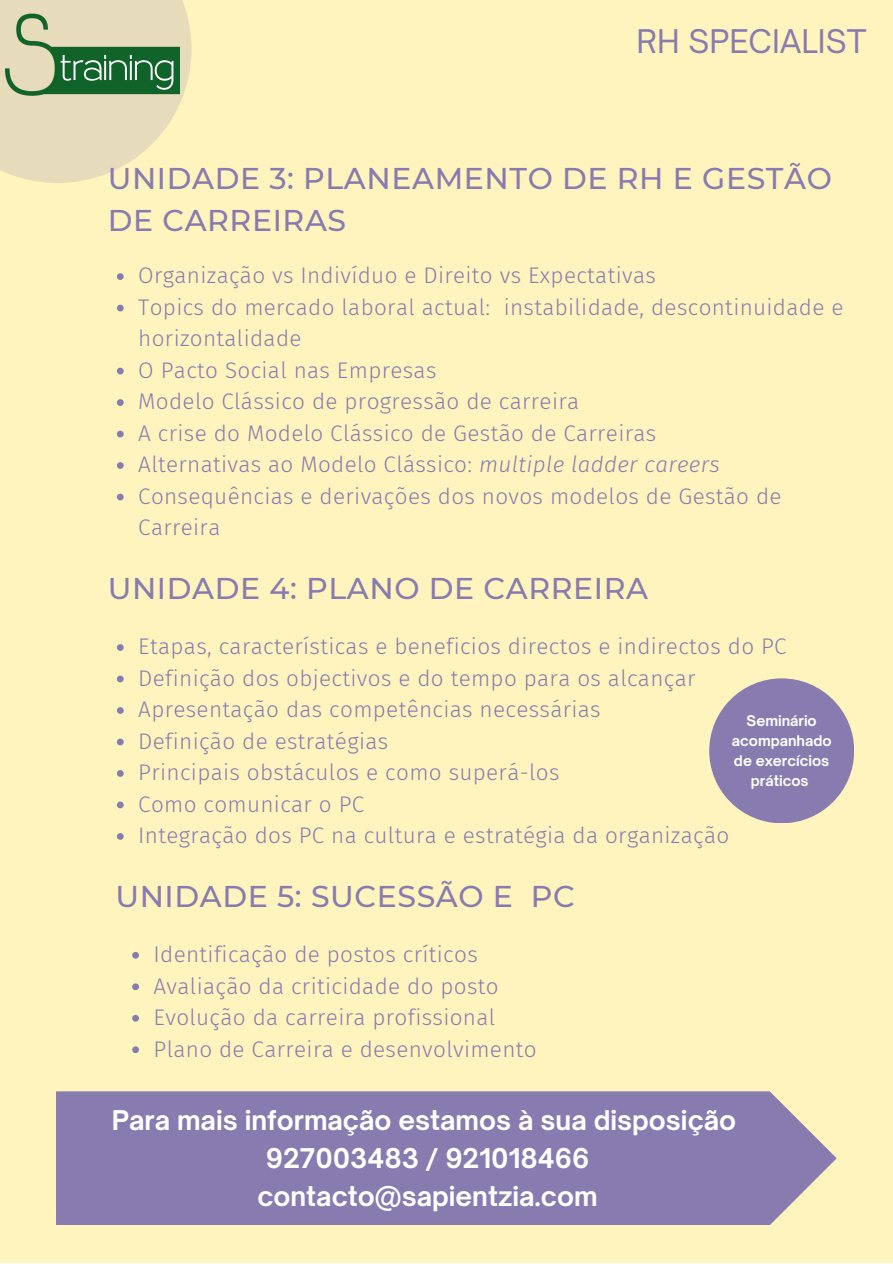
<style>
.page{position:relative;width:893px;height:1264px;background:#fff}
.page>*{position:absolute;margin:0;border:0;box-sizing:border-box;transform-origin:0 0}
.t1{font:31.2px "Open Sauce One";color:#887bb0}
.t2{font:500 30px/41.5px "Montserrat";letter-spacing:.02em;color:#887bb0}
.t3{font:700 26.1px/38.2px "Open Sauce One";color:#fff;text-align:center}
.t4{font:300 22.5px/31.5px "Fira Sans";letter-spacing:.015em;color:#887bb0}
.t5{font:700 14.1px/20.2px "Open Sauce One";color:#fff;text-align:center}
.s1{font-style:italic}
</style>
<div class="page">
<div style="left:0;top:0;width:892px;height:1262px;background:#fff4bd"></div>
<svg style="left:0;top:0;width:191px;height:183px;fill:#e6dbba"></svg>
<img style="left:5px;top:9px;width:174px;height:104px">
<svg style="left:117px;top:644px;width:7px;height:7px"></svg>
<svg style="left:117px;top:675px;width:7px;height:7px"></svg>
<svg style="left:117px;top:707px;width:7px;height:7px"></svg>
<svg style="left:117px;top:738px;width:7px;height:7px"></svg>
<svg style="left:117px;top:770px;width:7px;height:6px"></svg>
<svg style="left:117px;top:801px;width:7px;height:7px"></svg>
<svg style="left:117px;top:833px;width:7px;height:6px"></svg>
<svg style="left:132px;top:952px;width:7px;height:6px"></svg>
<svg style="left:132px;top:983px;width:7px;height:7px"></svg>
<svg style="left:132px;top:1014px;width:7px;height:7px"></svg>
<svg style="left:132px;top:1046px;width:7px;height:7px"></svg>
<svg style="left:117px;top:273px;width:7px;height:7px"></svg>
<svg style="left:117px;top:305px;width:7px;height:6px"></svg>
<svg style="left:117px;top:368px;width:7px;height:6px"></svg>
<svg style="left:117px;top:399px;width:7px;height:7px"></svg>
<svg style="left:117px;top:430px;width:7px;height:7px"></svg>
<svg style="left:117px;top:462px;width:7px;height:7px"></svg>
<svg style="left:117px;top:493px;width:7px;height:7px"></svg>
<div style="left:56px;top:1091px;width:780px;height:134px;background:#887bb0"></div>
<div style="left:709px;top:678px;width:145px;height:145px;background:#887bb0;border-radius:50%"></div>
<h1 class="t1" style="left:636px;top:22px;width:232px">RH SPECIALIST</h1>
<h2 class="t2" style="left:108px;top:158px;width:725px">UNIDADE 3: PLANEAMENTO DE RH E GESTÃO<br>DE CARREIRAS</h2>
<p class="t4" style="left:138px;top:260px;width:706px">Organização vs Indivíduo e Direito vs Expectativas<br>Topics do mercado laboral actual: instabilidade, descontinuidade e horizontalidade<br>O Pacto Social nas Empresas<br>Modelo Clássico de progressão de carreira<br>A crise do Modelo Clássico de Gestão de Carreiras<br>Alternativas ao Modelo Clássico: <span class="s1">multiple ladder careers </span>Consequências e derivações dos novos modelos de Gestão de Carreira</p>
<h2 class="t2" style="left:108px;top:567px;width:542px">UNIDADE 4: PLANO DE CARREIRA</h2>
<p class="t4" style="left:138px;top:631px;width:649px">Etapas, características e beneficios directos e indirectos do PC Definição dos objectivos e do tempo para os alcançar Apresentação das competências necessárias<br>Definição de estratégias<br>Principais obstáculos e como superá-los<br>Como comunicar o PC<br>Integração dos PC na cultura e estratégia da organização</p>
<h2 class="t2" style="left:115px;top:875px;width:461px">UNIDADE 5: SUCESSÃO E PC</h2>
<p class="t4" style="left:154px;top:938px;width:384px">Identificação de postos críticos Avaliação da criticidade do posto Evolução da carreira profissional Plano de Carreira e desenvolvimento</p>
<p class="t5" style="left:731px;top:710px;width:101px">Seminário acompanhado de exercícios práticos</p>
<p class="t3" style="left:112px;top:1100px;width:626px">Para mais informação estamos à sua disposição<br>927003483 / 921018466 contacto@sapientzia.com</p>
</div>
